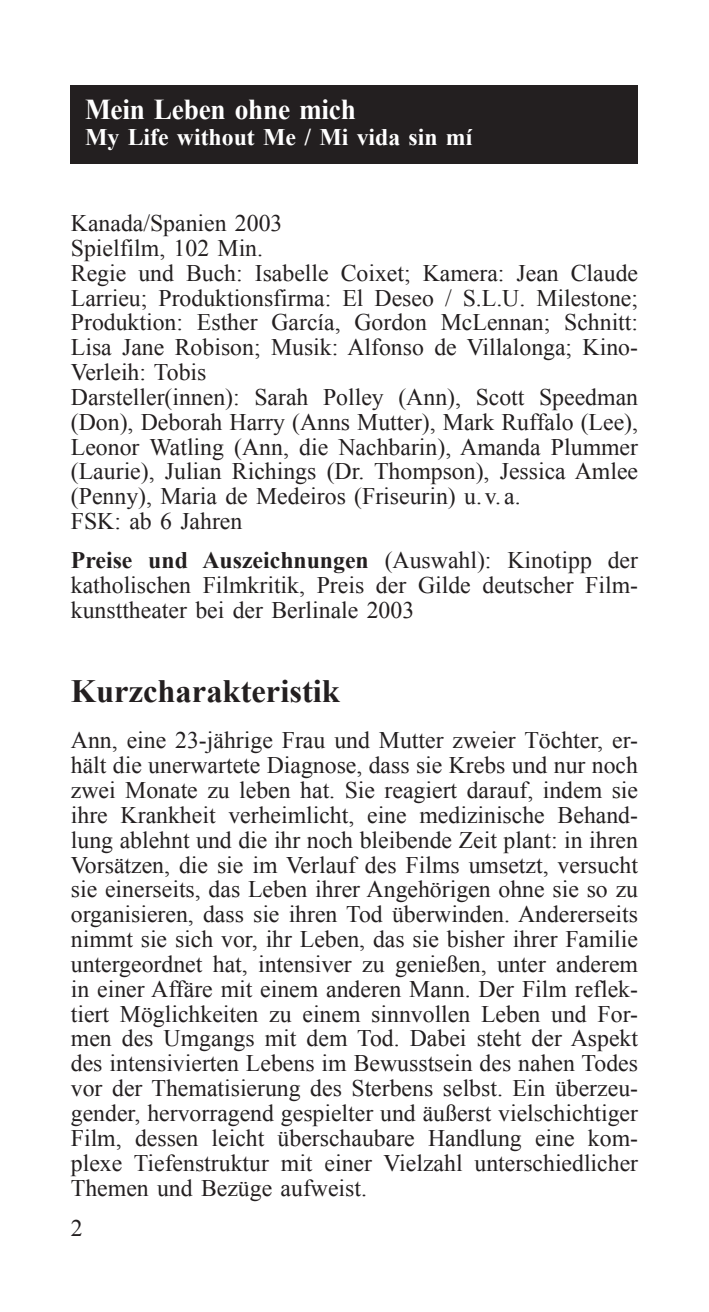
<style>
.page{position:relative;width:709px;height:1312px;background:#fff}
.page>*{position:absolute;margin:0;border:0;box-sizing:border-box;transform-origin:0 0}
.überschrift{font:700 32.5px "Times New Roman";color:#231f20}
.überschrift-2{font:700 28.75px "Times New Roman";letter-spacing:-.01em;color:#fff;scale:.95 1}
._9_5{font:23.75px/24.8px "Times New Roman";color:#231f20;text-align:justify}
._9_5-2{font:700 23.75px "Times New Roman";color:#fff}
.s1{font-weight:700}
</style>
<div class="page">
<div style="left:71px;top:85px;width:567px;height:78px;background:#231f20"></div>
<p class="überschrift-2" style="left:85px;top:89px;width:287px">Mein Leben ohne mich</p>
<p class="_9_5-2" style="left:85px;top:121px;width:389px">My Life without Me / Mi vida sin mí</p>
<p class="_9_5" style="left:71px;top:210px;width:213px">Kanada/Spanien 2003</p>
<p class="_9_5" style="left:71px;top:235px;width:194px">Spielfilm, 102 Min.</p>
<p class="_9_5" style="left:71px;top:260px;width:568px">Regie und Buch: Isabelle Coixet; Kamera: Jean Claude Larrieu; Produktionsfirma: El Deseo / S.L.U. Milestone; Produktion: Esther García, Gordon McLennan; Schnitt:<br>Lisa Jane Robison; Musik: Alfonso de Villalonga; Kino-Verleih: Tobis</p>
<p class="_9_5" style="left:71px;top:384px;width:568px">Darsteller(innen): Sarah Polley (Ann), Scott Speedman (Don), Deborah Harry (Anns Mutter), Mark Ruffalo (Lee), Leonor Watling (Ann, die Nachbarin), Amanda Plummer (Laurie), Julian Richings (Dr. Thompson), Jessica Amlee (Penny), Maria de Medeiros (Friseurin) u. v. a.</p>
<p class="_9_5" style="left:71px;top:508px;width:173px">FSK: ab 6 Jahren</p>
<p class="_9_5" style="left:71px;top:547px;width:568px"><span class="s1">Preise und Auszeichnungen</span> (Auswahl): Kinotipp der katholischen Filmkritik, Preis der Gilde deutscher Film&shy;kunsttheater bei der Berlinale 2003</p>
<p class="überschrift" style="left:71px;top:668px;width:271px">Kurzcharakteristik</p>
<p class="_9_5" style="left:71px;top:727px;width:568px">Ann, eine 23-jährige Frau und Mutter zweier Töchter, er&shy;hält die unerwartete Diagnose, dass sie Krebs und nur noch zwei Monate zu leben hat. Sie reagiert darauf, indem sie ihre Krankheit verheimlicht, eine medizinische Behand&shy;lung ablehnt und die ihr noch bleibende Zeit plant: in ihren Vorsätzen, die sie im Verlauf des Films umsetzt, versucht sie einerseits, das Leben ihrer Angehörigen ohne sie so zu organisieren, dass sie ihren Tod überwinden. Andererseits nimmt sie sich vor, ihr Leben, das sie bisher ihrer Familie untergeordnet hat, intensiver zu genießen, unter anderem in einer Affäre mit einem anderen Mann. Der Film reflek&shy;tiert Möglichkeiten zu einem sinnvollen Leben und For&shy;men des Umgangs mit dem Tod. Dabei steht der Aspekt des intensivierten Lebens im Bewusstsein des nahen Todes vor der Thematisierung des Sterbens selbst. Ein überzeu&shy;gender, hervorragend gespielter und äußerst vielschichtiger Film, dessen leicht überschaubare Handlung eine kom&shy;plexe Tiefenstruktur mit einer Vielzahl unterschiedlicher Themen und Bezüge aufweist.</p>
<p class="_9_5" style="left:71px;top:1215px;width:13px">2</p>
</div>
